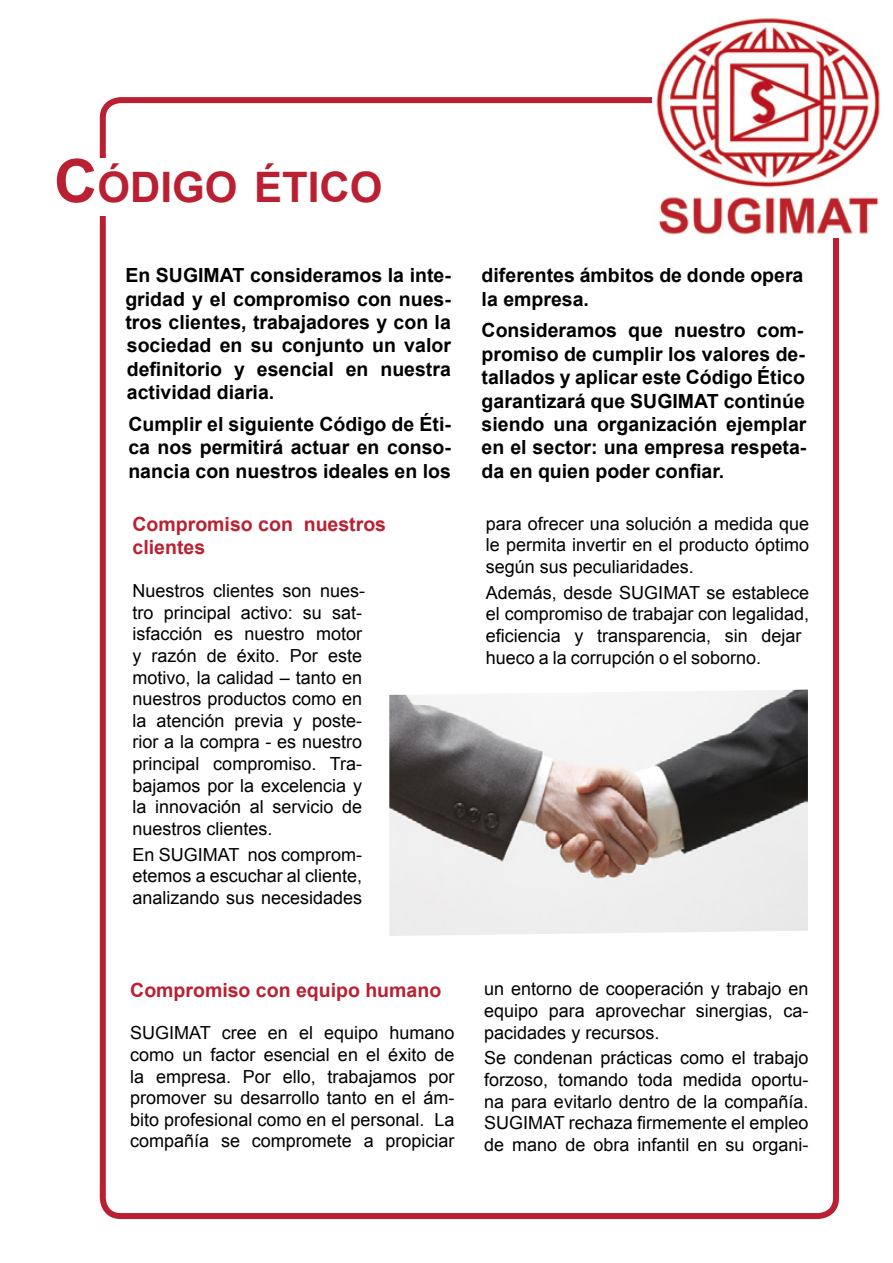
<style>
.page{position:relative;width:893px;height:1263px;background:#fff}
.page>*{position:absolute;margin:0;border:0;box-sizing:border-box;transform-origin:0 0}
.t1{font:700 42px "Arial";color:#ba2031}
.t2{font:700 19.5px/23.4px "Arial";color:#000;text-align:justify}
.t3{font:700 19.5px/23.4px "Arial";color:#ba2031}
.t4{font:18px/21.6px "Arial";color:#000;text-align:justify}
.s1{font-size:60px}
</style>
<div class="page">
<div style="left:100px;top:97px;width:739px;height:1122px;border:6px solid #ba2031;border-radius:18px"></div>
<div style="left:54px;top:158px;width:383px;height:58px;background:#fff"></div>
<img style="left:389px;top:689px;width:419px;height:247px">
<img style="left:653px;top:18px;width:227px;height:220px">
<h1 class="t1" style="left:54px;top:160px;width:330px"><span class="s1">C</span>ÓDIGO ÉTICO</h1>
<p class="t2" style="left:125px;top:264px;width:327px">En SUGIMAT consideramos la inte&shy;gridad y el compromiso con nues&shy;tros clientes, trabajadores y con la sociedad en su conjunto un valor definitorio y esencial en nuestra actividad diaria.</p>
<p class="t2" style="left:128px;top:413px;width:324px">Cumplir el siguiente Código de Éti&shy;ca nos permitirá actuar en conso&shy;nancia con nuestros ideales en los</p>
<p class="t3" style="left:133px;top:513px;width:255px">Compromiso con nuestros clientes</p>
<p class="t4" style="left:133px;top:580px;width:234px;text-align:left">Nuestros clientes son nues&shy;tro principal activo: su sat&shy;isfacción es nuestro motor y razón de éxito. Por este motivo, la calidad – tanto en nuestros productos como en la atención previa y poste&shy;rior a la compra - es nuestro principal compromiso. Tra&shy;bajamos por la excelencia y la innovación al servicio de nuestros clientes.</p>
<p class="t4" style="left:133px;top:844px;width:231px">En SUGIMAT nos comprom&shy;etemos a escuchar al cliente, analizando sus necesidades</p>
<p class="t2" style="left:482px;top:264px;width:323px">diferentes ámbitos de donde opera la empresa.</p>
<p class="t2" style="left:482px;top:319px;width:326px;text-align:left">Consideramos que nuestro com&shy;promiso de cumplir los valores de&shy;tallados y aplicar este Código Ético garantizará que SUGIMAT continúe siendo una organización ejemplar en el sector: una empresa respeta&shy;da en quien poder confiar.</p>
<p class="t4" style="left:486px;top:513px;width:325px">para ofrecer una solución a medida que le permita invertir en el producto óptimo según sus peculiaridades.</p>
<p class="t4" style="left:486px;top:582px;width:325px;text-align:left">Además, desde SUGIMAT se establece el compromiso de trabajar con legalidad, eficiencia y transparencia, sin dejar hueco a la corrupción o el soborno.</p>
<p class="t3" style="left:130px;top:979px;width:312px">Compromiso con equipo humano</p>
<p class="t4" style="left:130px;top:1022px;width:326px">SUGIMAT cree en el equipo humano como un factor esencial en el éxito de la empresa. Por ello, trabajamos por promover su desarrollo tanto en el ám&shy;bito profesional como en el personal. La compañía se compromete a propiciar</p>
<p class="t4" style="left:484px;top:978px;width:326px">un entorno de cooperación y trabajo en equipo para aprovechar sinergias, ca&shy;pacidades y recursos.</p>
<p class="t4" style="left:484px;top:1047px;width:326px">Se condenan prácticas como el trabajo forzoso, tomando toda medida oportu&shy;na para evitarlo dentro de la compañía.<br>SUGIMAT rechaza firmemente el empleo de mano de obra infantil en su organi-</p>
</div>
